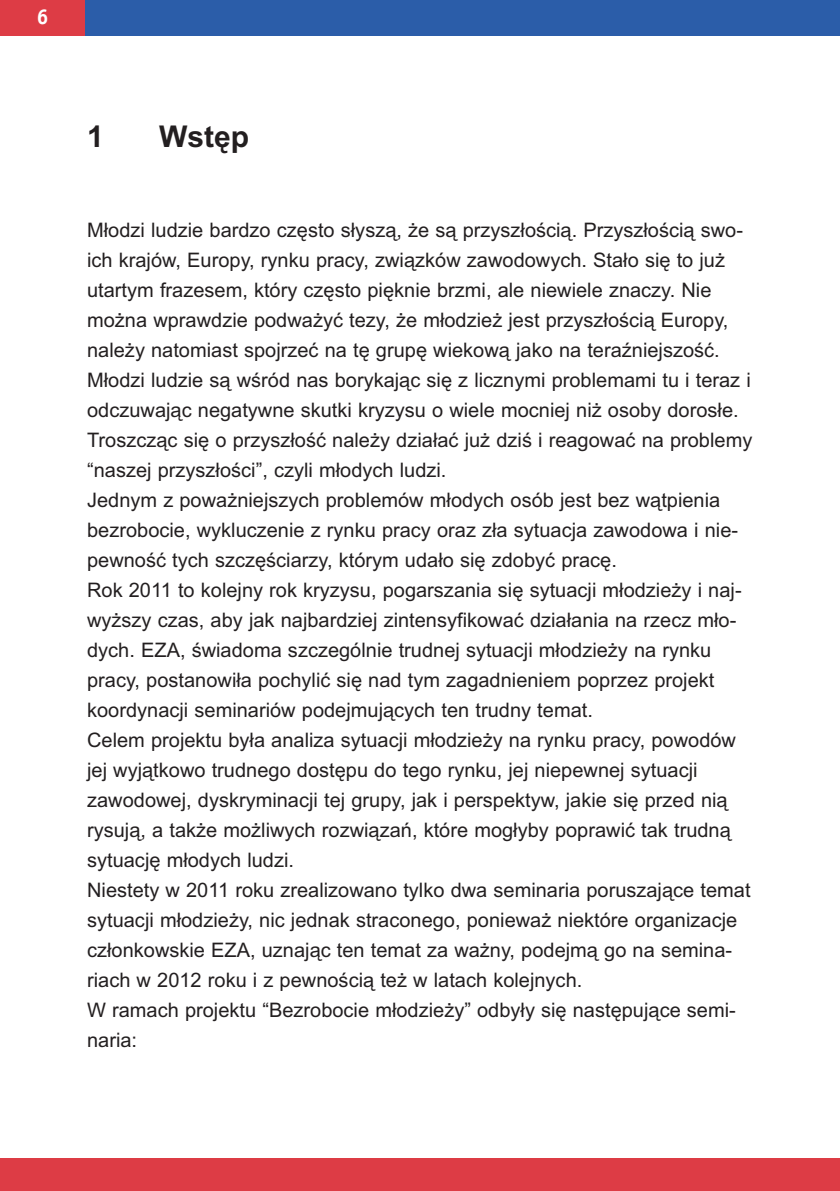
<style>
.page{position:relative;width:840px;height:1191px;background:#fff}
.page>*{position:absolute;margin:0;border:0;box-sizing:border-box;transform-origin:0 0}
.t1{font:700 30px "Arial";color:#231f20}
.t2{font:700 22px "Officina Sans";color:#fff}
.t3{font:20px/30px "Arial";color:#231f20}
</style>
<div class="page">
<div style="left:0;top:1158px;width:839px;height:33px;background:#dd3c45"></div>
<div style="left:76px;top:0;width:763px;height:36px;background:#2b5da9"></div>
<div style="left:0;top:0;width:84px;height:36px;background:#dd3c45"></div>
<p class="t2" style="left:37px;top:4px;width:13px">6</p>
<h1 class="t1" style="left:87px;top:119px;width:18px">1</h1>
<h1 class="t1" style="left:159px;top:119px;width:92px">Wstęp</h1>
<p class="t3" style="left:87px;top:215px;width:666px">Młodzi ludzie bardzo często słyszą, że są przyszłością. Przyszłością swo&shy;ich krajów, Europy, rynku pracy, związków zawodowych. Stało się to już utartym frazesem, który często pięknie brzmi, ale niewiele znaczy. Nie można wprawdzie podważyć tezy, że młodzież jest przyszłością Europy, należy natomiast spojrzeć na tę grupę wiekową jako na teraźniejszość.<br>Młodzi ludzie są wśród nas borykając się z licznymi problemami tu i teraz i odczuwając negatywne skutki kryzysu o wiele mocniej niż osoby dorosłe.<br>Troszcząc się o przyszłość należy działać już dziś i reagować na problemy “naszej przyszłości”, czyli młodych ludzi.<br>Jednym z poważniejszych problemów młodych osób jest bez wątpienia bezrobocie, wykluczenie z rynku pracy oraz zła sytuacja zawodowa i nie&shy;pewność tych szczęściarzy, którym udało się zdobyć pracę.<br>Rok 2011 to kolejny rok kryzysu, pogarszania się sytuacji młodzieży i naj&shy;wyższy czas, aby jak najbardziej zintensyfikować działania na rzecz mło&shy;dych. EZA, świadoma szczególnie trudnej sytuacji młodzieży na rynku pracy, postanowiła pochylić się nad tym zagadnieniem poprzez projekt koordynacji seminariów podejmujących ten trudny temat.<br>Celem projektu była analiza sytuacji młodzieży na rynku pracy, powodów jej wyjątkowo trudnego dostępu do tego rynku, jej niepewnej sytuacji zawodowej, dyskryminacji tej grupy, jak i perspektyw, jakie się przed nią rysują, a także możliwych rozwiązań, które mogłyby poprawić tak trudną sytuację młodych ludzi.<br>Niestety w 2011 roku zrealizowano tylko dwa seminaria poruszające temat sytuacji młodzieży, nic jednak straconego, ponieważ niektóre organizacje członkowskie EZA, uznając ten temat za ważny, podejmą go na semina&shy;riach w 2012 roku i z pewnością też w latach kolejnych.<br>W ramach projektu “Bezrobocie młodzieży” odbyły się następujące semi&shy;naria:</p>
</div>
